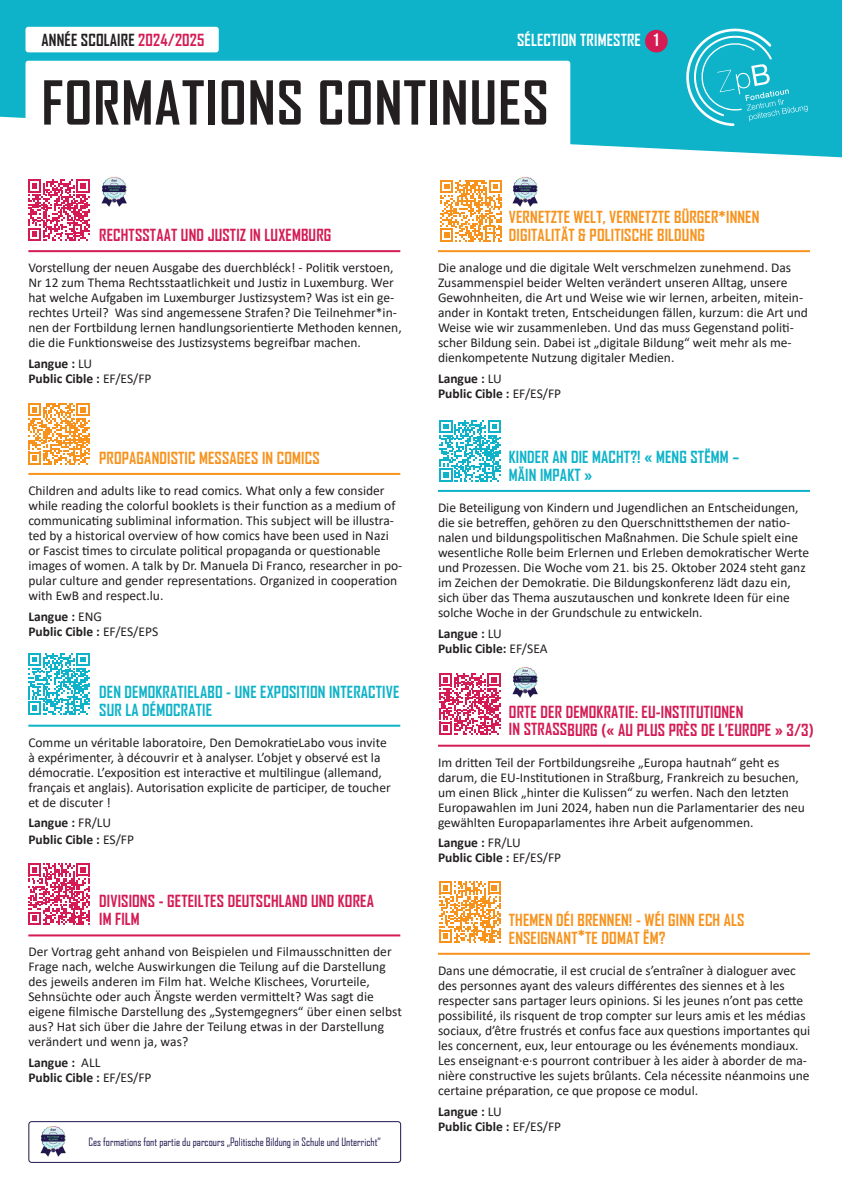
<style>
.page{position:relative;width:842px;height:1191px;background:#fff}
.page>*{position:absolute;margin:0;border:0;box-sizing:border-box;transform-origin:0 0}
.t1{font:700 58px "Agency FB";letter-spacing:.02em;color:#231f20}
.t2{font:700 16px/18px "Agency FB";letter-spacing:.01em;color:#d41b53}
.t3{font:700 16px/18px "Agency FB";letter-spacing:.01em;color:#f7931d}
.t4{font:700 16px/18px "Agency FB";letter-spacing:.01em;color:#0eb3c9}
.t5{font:700 16px "Agency FB";letter-spacing:.01em;color:#231f20}
.t6{font:700 16px "Agency FB";letter-spacing:.01em;color:#fff}
.t7{font:13.5px/15px "Calibri";color:#231f20}
.t8{font:700 13.5px/15px "Calibri";color:#231f20}
.t9{font:11px "Agency FB";color:#20164d}
.s1{color:#d41b53}
.s2{font-family:"Bebas Neue";font-weight:400;font-size:18px}
.s3{font-weight:400}
</style>
<div class="page">
<div style="left:0;top:0;width:842px;height:157px;background:#0eb3c9"></div>
<div style="left:26px;top:27px;width:193px;height:25px;background:#fff;border-radius:3px"></div>
<div style="left:26px;top:61px;width:544px;height:97px;background:#fff;border-radius:3px"></div>
<hr style="left:28px;top:250px;width:372px;height:2px;background:#d41b53">
<hr style="left:28px;top:473px;width:372px;height:2px;background:#f7931d">
<hr style="left:28px;top:724px;width:372px;height:2px;background:#0eb3c9">
<hr style="left:28px;top:934px;width:372px;height:2px;background:#d41b53">
<hr style="left:438px;top:250px;width:372px;height:2px;background:#f7931d">
<hr style="left:438px;top:490px;width:372px;height:2px;background:#0eb3c9">
<hr style="left:438px;top:744px;width:372px;height:2px;background:#d41b53">
<hr style="left:438px;top:952px;width:372px;height:2px;background:#f7931d">
<svg style="left:28px;top:179px;width:61px;height:62px"></svg>
<svg style="left:28px;top:403px;width:61px;height:62px"></svg>
<svg style="left:28px;top:653px;width:61px;height:61px"></svg>
<svg style="left:28px;top:863px;width:61px;height:62px"></svg>
<svg style="left:440px;top:180px;width:62px;height:61px"></svg>
<svg style="left:439px;top:420px;width:62px;height:61px"></svg>
<svg style="left:439px;top:673px;width:61px;height:62px"></svg>
<svg style="left:439px;top:881px;width:62px;height:61px"></svg>
<div style="left:28px;top:1121px;width:373px;height:41px;border:1px solid #20164d;border-radius:3px"></div>
<svg style="left:685px;top:28px;width:123px;height:98px;background:#2bbccf"></svg>
<img style="left:101px;top:176px;width:26px;height:31px">
<img style="left:512px;top:176px;width:26px;height:31px">
<img style="left:512px;top:667px;width:26px;height:31px">
<img style="left:40px;top:1126px;width:26px;height:31px">
<div style="left:645px;top:30px;width:23px;height:22px;background:#d41b53;border-radius:50%"></div>
<p class="t5" style="left:42px;top:30px;width:164px">ANNÉE SCOLAIRE <span class="s1">2024/2025</span></p>
<p class="t1" style="left:42px;top:67px;width:509px">FORMATIONS CONTINUES</p>
<p class="t6" style="left:517px;top:30px;width:144px">SÉLECTION TRIMESTRE <span class="s2">1</span></p>
<p class="t2" style="left:99px;top:226px;width:234px">RECHTSSTAAT UND JUSTIZ IN LUXEMBURG</p>
<p class="t7" style="left:28px;top:260px;width:375px">Vorstellung der neuen Ausgabe des duerchbléck! - Politik verstoen, Nr 12 zum Thema Rechtsstaatlichkeit und Justiz in Luxemburg. Wer hat welche Aufgaben im Luxemburger Justizsystem? Was ist ein ge&shy;rechtes Urteil? Was sind angemessene Strafen? Die Teilnehmer*in&shy;nen der Fortbildung lernen handlungsorientierte Methoden kennen, die die Funktionsweise des Justizsystems begreifbar machen.</p>
<p class="t8" style="left:28px;top:356px;width:125px">Langue : <span class="s3">LU<br></span>Public Cible : <span class="s3">EF/ES/FP</span></p>
<p class="t3" style="left:99px;top:448px;width:222px">PROPAGANDISTIC MESSAGES IN COMICS</p>
<p class="t7" style="left:28px;top:482px;width:376px">Children and adults like to read comics. What only a few consider while reading the colorful booklets is their function as a medium of communicating subliminal information. This subject will be illustra&shy;ted by a historical overview of how comics have been used in Nazi or Fascist times to circulate political propaganda or questionable images of women. A talk by Dr. Manuela Di Franco, researcher in po&shy;pular culture and gender representations. Organized in cooperation with EwB and respect.lu.</p>
<p class="t8" style="left:28px;top:608px;width:131px">Langue : <span class="s3">ENG<br></span>Public Cible : <span class="s3">EF/ES/EPS</span></p>
<p class="t4" style="left:99px;top:682px;width:302px">DEN DEMOKRATIELABO - UNE EXPOSITION INTERACTIVE<br>SUR LA DÉMOCRATIE</p>
<p class="t7" style="left:28px;top:734px;width:364px">Comme un véritable laboratoire, Den DemokratieLabo vous invite à expérimenter, à découvrir et à analyser. L’objet y observé est la démocratie. L’exposition est interactive et multilingue (allemand, français et anglais). Autorisation explicite de participer, de toucher et de discuter !</p>
<p class="t8" style="left:28px;top:814px;width:107px;line-height:17px">Langue : <span class="s3">FR/LU<br></span>Public Cible : <span class="s3">ES/FP</span></p>
<p class="t2" style="left:99px;top:892px;width:276px">DIVISIONS - GETEILTES DEUTSCHLAND UND KOREA<br>IM FILM</p>
<p class="t7" style="left:28px;top:944px;width:375px">Der Vortrag geht anhand von Beispielen und Filmausschnitten der Frage nach, welche Auswirkungen die Teilung auf die Darstellung des jeweils anderen im Film hat. Welche Klischees, Vorurteile, Sehnsüchte oder auch Ängste werden vermittelt? Was sagt die eigene filmische Darstellung des „Systemgegners“ über einen selbst aus? Hat sich über die Jahre der Teilung etwas in der Darstellung verändert und wenn ja, was?</p>
<p class="t8" style="left:28px;top:1055px;width:125px">Langue : <span class="s3">ALL<br></span>Public Cible : <span class="s3">EF/ES/FP</span></p>
<p class="t9" style="left:88px;top:1135px;width:294px">Ces formations font partie du parcours „Politische Bildung in Schule und Unterricht”</p>
<p class="t3" style="left:509px;top:208px;width:252px">VERNETZTE WELT, VERNETZTE BÜRGER*INNEN<br>DIGITALITÄT &amp; POLITISCHE BILDUNG</p>
<p class="t7" style="left:438px;top:260px;width:371px">Die analoge und die digitale Welt verschmelzen zunehmend. Das Zusammenspiel beider Welten verändert unseren Alltag, unsere Gewohnheiten, die Art und Weise wie wir lernen, arbeiten, mitein&shy;ander in Kontakt treten, Entscheidungen fällen, kurzum: die Art und Weise wie wir zusammenleben. Und das muss Gegenstand politi&shy;scher Bildung sein. Dabei ist „digitale Bildung“ weit mehr als me&shy;dienkompetente Nutzung digitaler Medien.</p>
<p class="t8" style="left:438px;top:371px;width:125px">Langue : <span class="s3">LU<br></span>Public Cible : <span class="s3">EF/ES/FP</span></p>
<p class="t4" style="left:509px;top:447px;width:232px">KINDER AN DIE MACHT?! « MENG STËMM –<br>MÄIN IMPAKT »</p>
<p class="t7" style="left:438px;top:499px;width:373px">Die Beteiligung von Kindern und Jugendlichen an Entscheidungen, die sie betreffen, gehören zu den Querschnittsthemen der natio&shy;nalen und bildungspolitischen Maßnahmen. Die Schule spielt eine wesentliche Rolle beim Erlernen und Erleben demokratischer Werte und Prozessen. Die Woche vom 21. bis 25. Oktober 2024 steht ganz im Zeichen der Demokratie. Die Bildungskonferenz lädt dazu ein, sich über das Thema auszutauschen und konkrete Ideen für eine solche Woche in der Grundschule zu entwickeln.</p>
<p class="t8" style="left:438px;top:625px;width:111px">Langue : <span class="s3">LU<br></span>Public Cible: <span class="s3">EF/SEA</span></p>
<p class="t2" style="left:509px;top:702px;width:306px">ORTE DER DEMOKRATIE: EU-INSTITUTIONEN<br>IN STRASSBURG (« AU PLUS PRÈS DE L’EUROPE » 3/3)</p>
<p class="t7" style="left:438px;top:754px;width:368px">Im dritten Teil der Fortbildungsreihe „Europa hautnah“ geht es darum, die EU-Institutionen in Straßburg, Frankreich zu besuchen, um einen Blick „hinter die Kulissen“ zu werfen. Nach den letzten Europawahlen im Juni 2024, haben nun die Parlamentarier des neu gewählten Europaparlamentes ihre Arbeit aufgenommen.</p>
<p class="t8" style="left:438px;top:835px;width:125px">Langue : <span class="s3">FR/LU<br></span>Public Cible : <span class="s3">EF/ES/FP</span></p>
<p class="t3" style="left:509px;top:910px;width:237px">THEMEN DÉI BRENNEN! - WÉI GINN ECH ALS<br>ENSEIGNANT*TE DOMAT ËM?</p>
<p class="t7" style="left:438px;top:962px;width:374px">Dans une démocratie, il est crucial de s’entraîner à dialoguer avec des personnes ayant des valeurs différentes des siennes et à les respecter sans partager leurs opinions. Si les jeunes n’ont pas cette possibilité, ils risquent de trop compter sur leurs amis et les médias sociaux, d’être frustrés et confus face aux questions importantes qui les concernent, eux, leur entourage ou les événements mondiaux.<br>Les enseignant·e·s pourront contribuer à les aider à aborder de ma&shy;nière constructive les sujets brûlants. Cela nécessite néanmoins une certaine préparation, ce que propose ce modul.</p>
<p class="t8" style="left:438px;top:1103px;width:125px">Langue : <span class="s3">LU<br></span>Public Cible : <span class="s3">EF/ES/FP</span></p>
</div>
